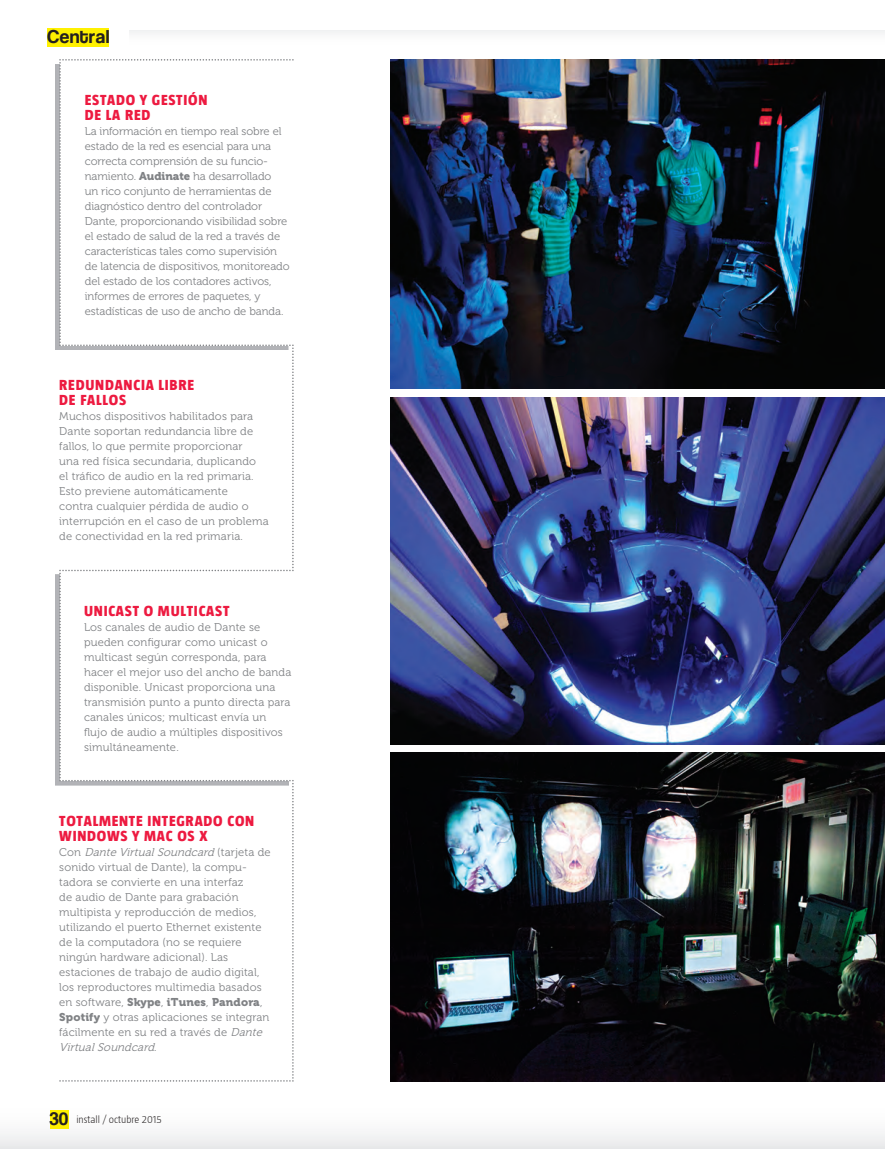
<style>
.page{position:relative;width:885px;height:1149px;background:#fff}
.page>*{position:absolute;margin:0;border:0;box-sizing:border-box;transform-origin:0 0}
.t1{font:18px "Coolvetica";letter-spacing:.03em;color:#231f20}
.t2{font:800 15px/15px "Taz";letter-spacing:.05em;color:#ed1a40}
.t3{font:11.25px/15px "Museo 300";letter-spacing:.015em;color:#808285}
.t4{font:11.25px/15px "Museo 300";letter-spacing:-.005em;color:#808285}
.t5{font:11.25px "Museo 900";letter-spacing:.015em;color:#808285}
.t6{font:300 10.5px "Taz";color:#231f20}
.s1{font-family:"Museo 900"}
.s2{font-style:italic}
.s3{font-family:"Museo 300"}
.s4{font-family:"Coolvetica";font-weight:400;font-size:18px}
</style>
<div class="page">
<img style="left:390px;top:60px;width:494px;height:329px">
<img style="left:390px;top:752px;width:494px;height:329px">
<img style="left:390px;top:397px;width:494px;height:347px">
<svg style="left:59px;top:59px;width:234px;height:1022px"></svg>
<div style="left:0;top:1095px;width:884px;height:53px;background:linear-gradient(to bottom,#fff,#edeeef)"></div>
<div style="left:130px;top:30px;width:754px;height:15px;background:#fafafa"></div>
<div style="left:47px;top:29px;width:62px;height:18px;background:#fff101"></div>
<div style="left:50px;top:1110px;width:18px;height:18px;background:#fff101"></div>
<h1 class="t1" style="left:47px;top:27px;width:63px">Central</h1>
<h2 class="t2" style="left:85px;top:93px;width:124px">ESTADO Y GESTIÓN<br>DE LA RED</h2>
<p class="t4" style="left:85px;top:124px;width:206px">La información en tiempo real sobre el estado de la red es esencial para una correcta comprensión de su funcio&shy;namiento. <span class="s1">Audinate</span> ha desarrollado<br>un rico conjunto de herramientas de diagnóstico dentro del controlador Dante, proporcionando visibilidad sobre el estado de salud de la red a través de características tales como supervisión de latencia de dispositivos, monitoreado del estado de los contadores activos, informes de errores de paquetes, y estadísticas de uso de ancho de banda.</p>
<h2 class="t2" style="left:59px;top:378px;width:136px">REDUNDANCIA LIBRE<br>DE FALLOS</h2>
<p class="t3" style="left:59px;top:409px;width:211px">Muchos dispositivos habilitados para Dante soportan redundancia libre de fallos, lo que permite proporcionar<br>una red física secundaria, duplicando<br>el tráfico de audio en la red primaria.<br>Esto previene automáticamente<br>contra cualquier pérdida de audio o interrupción en el caso de un problema de conectividad en la red primaria.</p>
<h2 class="t2" style="left:84px;top:603px;width:147px">UNICAST O MULTICAST</h2>
<p class="t3" style="left:84px;top:619px;width:209px">Los canales de audio de Dante se pueden configurar como unicast o multicast según corresponda, para hacer el mejor uso del ancho de banda disponible. Unicast proporciona una transmisión punto a punto directa para canales únicos; multicast envía un flujo de audio a múltiples dispositivos simultáneamente.</p>
<h2 class="t2" style="left:59px;top:813px;width:196px">TOTALMENTE INTEGRADO CON<br>WINDOWS Y MAC OS X</h2>
<p class="t3" style="left:59px;top:844px;width:213px">C o n <span class="s2">Dante VirtualSoundcard</span> ( t a r j e t a d e sonido virtual de Dante), la compu&shy;tadora se convierte en una interfaz<br>de audio de Dante para grabación multipista y reproducción de medios, utilizando el puerto Ethernet existente de la computadora (no se requiere ningún hardware adicional). Las estaciones de trabajo de audio digital, los reproductores multimedia basados</p>
<p class="t5" style="left:59px;top:995px;width:205px"><span class="s3">en software,</span> Skype<span class="s3">,</span> iTunes<span class="s3">,</span> Pandora<span class="s3">,</span></p>
<p class="t3" style="left:59px;top:1009px;width:212px"><span class="s1">Spotify</span> y otras aplicaciones se integran fácilmente en su red a través de <span class="s2">Dante<br>VirtualSoundcard</span>.</p>
<p class="t6" style="left:50px;top:1113px;width:113px"><span class="s4">30</span> install / octubre 2015</p>
</div>
